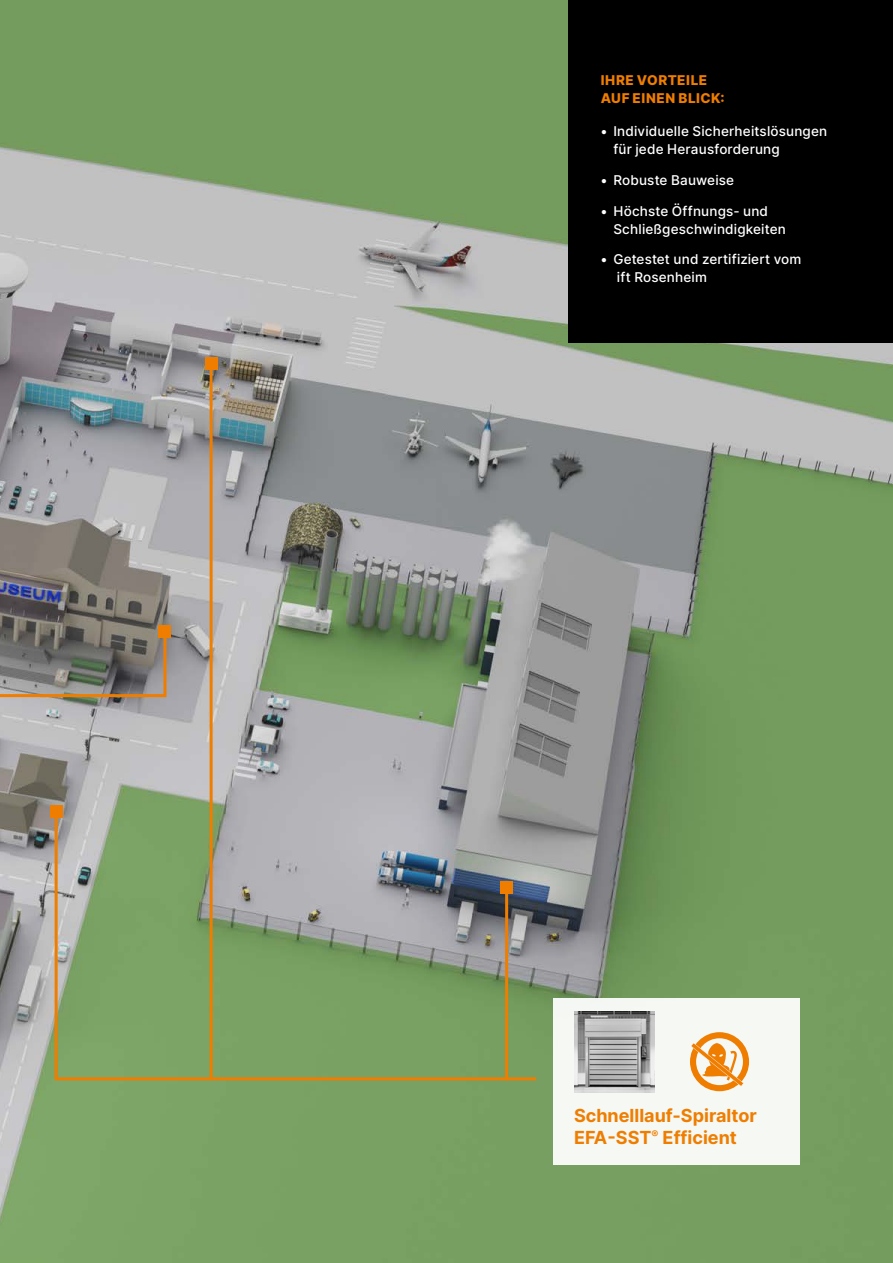
<style>
.page{position:relative;width:893px;height:1263px;background:#fff}
.page>*{position:absolute;margin:0;border:0;box-sizing:border-box;transform-origin:0 0}
.t1{font:700 18px/21.6px "Inter";color:#ef7d00}
.t2{font:500 13.5px/18px "Inter";letter-spacing:.01em;color:#fff}
.t3{font:800 13.5px/18px "Inter";letter-spacing:.045em;color:#ef7d00}
</style>
<div class="page">
<img style="left:0;top:0;width:893px;height:1263px">
<div style="left:568px;top:0;width:325px;height:342px;background:#000"></div>
<div style="left:553px;top:998px;width:246px;height:167px;background:#f5f8f3"></div>
<img style="left:574px;top:1011px;width:81px;height:81px">
<svg style="left:690px;top:1032px;width:59px;height:59px"></svg>
<svg style="left:53px;top:808px;width:486px;height:274px;background:#8ba07b"></svg>
<div style="left:50px;top:805px;width:12px;height:12px;background:#ef7d00"></div>
<svg style="left:0;top:628px;width:168px;height:71px;background:#7b756a"></svg>
<div style="left:159px;top:625px;width:12px;height:12px;background:#ef7d00"></div>
<hr style="left:210px;top:364px;width:3px;height:716px;background:#ef7d00">
<div style="left:205px;top:358px;width:12px;height:12px;background:#ef7d00"></div>
<p class="t3" style="left:601px;top:71px;width:125px">IHRE VORTEILE<br>AUF EINEN BLICK:</p>
<p class="t2" style="left:613px;top:122px;width:215px;text-indent:-13px">• Individuelle Sicherheitslösungen für jede Herausforderung</p>
<p class="t2" style="left:601px;top:171px;width:135px">• Robuste Bauweise</p>
<p class="t2" style="left:613px;top:201px;width:174px;text-indent:-13px">• Höchste Öffnungs- und<br>Schließgeschwindigkeiten</p>
<p class="t2" style="left:617px;top:250px;width:186px;text-indent:-16px">• Getestet und zertifiziert vom ift Rosenheim</p>
<h1 class="t1" style="left:574px;top:1104px;width:184px">Schnelllauf-Spiraltor<br>EFA-SST<sup>®</sup> Efficient</h1>
</div>
